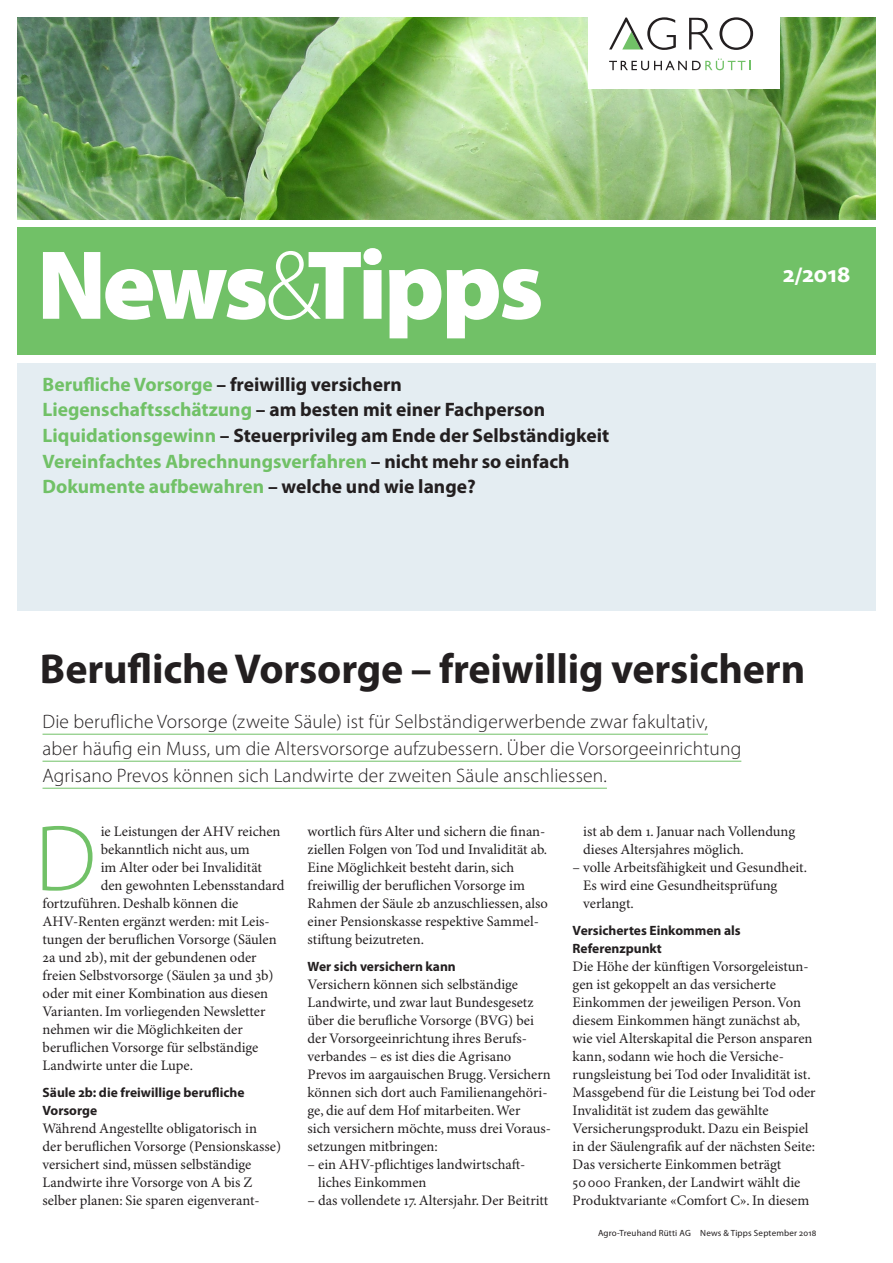
<style>
.page{position:relative;width:893px;height:1263px;background:#fff}
.page>*{position:absolute;margin:0;border:0;box-sizing:border-box;transform-origin:0 0}
.t1{font:900 99px "Myriad Pro";letter-spacing:-.04em;color:#fff}
.t2{font:300 94.65px "Myriad Pro";color:#71c167}
.t3{font:700 42px "Myriad Pro";letter-spacing:-.005em;color:#231f20}
.t4{font:700 24px "Myriad Pro";color:#fff}
.t5{font:700 19.5px/25.5px "Myriad Pro";color:#231f20}
.t6{font:300 19.5px/27px "Myriad Pro";letter-spacing:.01em;color:#231f20}
.t7{font:14.55px/18px "Minion Pro";color:#231f20}
.t8{font:700 13.5px/18px "Myriad Pro";color:#231f20}
.t9{font:9px "Myriad Pro";letter-spacing:.02em;color:#231f20}
.s1{font-weight:300}
.s2{color:#71c167}
</style>
<div class="page">
<img style="left:17px;top:17px;width:859px;height:202px">
<div style="left:17px;top:227px;width:859px;height:128px;background:#71c167"></div>
<div style="left:588px;top:0;width:191px;height:89px;background:#fff"></div>
<svg style="left:719px;top:17px;width:34px;height:33px"></svg>
<svg style="left:609px;top:17px;width:67px;height:33px"></svg>
<svg style="left:689px;top:18px;width:24px;height:31px"></svg>
<svg style="left:609px;top:59px;width:142px;height:11px"></svg>
<hr style="left:43px;top:734px;width:665px;height:1px;background:#71c167">
<hr style="left:43px;top:761px;width:698px;height:1px;background:#71c167">
<hr style="left:43px;top:788px;width:564px;height:1px;background:#71c167">
<div style="left:17px;top:364px;width:859px;height:247px;background:#e4edf2"></div>
<h1 class="t1" style="left:37px;top:229px;width:508px">News<span class="s1">&amp;</span>Tipps</h1>
<p class="t5" style="left:43px;top:372px;width:568px"><span class="s2">Berufliche Vorsorge</span> – freiwillig versichern <span class="s2">Liegenschaftsschätzung</span> – am besten mit einer Fachperson <span class="s2">Liquidationsgewinn</span> – Steuerprivileg am Ende der Selbständigkeit <span class="s2">Vereinfachtes Abrechnungsverfahren</span> – nicht mehr so einfach <span class="s2">Dokumente aufbewahren</span> – welche und wie lange?</p>
<h3 class="t4" style="left:783px;top:260px;width:69px">2/2018</h3>
<h3 class="t3" style="left:40px;top:645px;width:767px">Berufliche Vorsorge – freiwillig versichern</h3>
<p class="t6" style="left:43px;top:708px;width:700px">Die berufliche Vorsorge (zweite Säule) ist für Selbständigerwerbende zwar fakultativ, aber häufig ein Muss, um die Altersvorsorge aufzubessern. Über die Vorsorgeeinrichtung<br>Agrisano Prevos können sich Landwirte der zweiten Säule anschliessen.</p>
<h2 class="t2" style="left:35px;top:802px;width:63px">D</h2>
<p class="t7" style="left:101px;top:823px;width:181px">ie Leistungen der AHV reichen</p>
<p class="t7" style="left:583px;top:823px;width:214px">ist ab dem 1. Januar nach Vollendung dieses Altersjahres möglich.</p>
<p class="t7" style="left:583px;top:859px;width:225px;text-indent:-11px">– volle Arbeitsfähigkeit und Gesundheit.<br>Es wird eine Gesundheitsprüfung verlangt.</p>
<p class="t8" style="left:573px;top:922px;width:170px">Versichertes Einkommen als<br>Referenzpunkt</p>
<p class="t7" style="left:573px;top:958px;width:244px">Die Höhe der künftigen Vorsorgeleistun&shy;gen ist gekoppelt an das versicherte Einkommen der jeweiligen Person. Von diesem Einkommen hängt zunächst ab, wie viel Alterskapital die Person ansparen kann, sodann wie hoch die Versiche&shy;rungsleistung bei Tod oder Invalidität ist.<br>Massgebend für die Leistung bei Tod oder Invalidität ist zudem das gewählte Versicherungsprodukt. Dazu ein Beispiel in der Säulengrafik auf der nächsten Seite:<br>Das versicherte Einkommen beträgt 50000 Franken, der Landwirt wählt die Produktvariante «Comfort C». In diesem</p>
<p class="t7" style="left:308px;top:823px;width:242px">wortlich fürs Alter und sichern die finan&shy;ziellen Folgen von Tod und Invalidität ab.<br>Eine Möglichkeit besteht darin, sich freiwillig der beruflichen Vorsorge im Rahmen der Säule 2b anzuschliessen, also einer Pensionskasse respektive Sammel&shy;stiftung beizutreten.</p>
<p class="t8" style="left:308px;top:958px;width:150px">Wer sich versichern kann</p>
<p class="t7" style="left:308px;top:976px;width:245px">Versichern können sich selbständige Landwirte, und zwar laut Bundesgesetz über die berufliche Vorsorge (BVG) bei der Vorsorgeeinrichtung ihres Berufs&shy;verbandes – es ist dies die Agrisano Prevos im aargauischen Brugg. Versichern können sich dort auch Familienangehöri&shy;ge, die auf dem Hof mitarbeiten. Wer<br>sich versichern möchte, muss drei Voraus&shy;setzungen mitbringen:</p>
<p class="t7" style="left:318px;top:1156px;width:207px;text-indent:-11px">– ein AHV-pflichtiges landwirtschaft&shy;liches Einkommen</p>
<p class="t7" style="left:308px;top:1192px;width:242px">– das vollendete 17. Altersjahr. Der Beitritt</p>
<p class="t7" style="left:101px;top:841px;width:151px">bekanntlich nicht aus, um</p>
<p class="t7" style="left:101px;top:859px;width:163px">im Alter oder bei Invalidität</p>
<p class="t7" style="left:101px;top:877px;width:185px">den gewohnten Lebensstandard</p>
<p class="t7" style="left:43px;top:895px;width:197px">fortzuführen. Deshalb können die</p>
<p class="t7" style="left:43px;top:913px;width:229px">AHV-Renten ergänzt werden: mit Leis-</p>
<p class="t7" style="left:43px;top:931px;width:236px">tungen der beruflichen Vorsorge (Säulen</p>
<p class="t7" style="left:43px;top:949px;width:216px">2a und 2b), mit der gebundenen oder</p>
<p class="t7" style="left:43px;top:967px;width:233px">freien Selbstvorsorge (Säulen 3a und 3b)</p>
<p class="t7" style="left:43px;top:985px;width:227px">oder mit einer Kombination aus diesen</p>
<p class="t7" style="left:43px;top:1003px;width:224px">Varianten. Im vorliegenden Newsletter</p>
<p class="t7" style="left:43px;top:1021px;width:202px">nehmen wir die Möglichkeiten der</p>
<p class="t7" style="left:43px;top:1039px;width:217px">beruflichen Vorsorge für selbständige</p>
<p class="t7" style="left:43px;top:1057px;width:152px">Landwirte unter die Lupe.</p>
<p class="t8" style="left:43px;top:1084px;width:204px">Säule 2b: die freiwillige berufliche<br>Vorsorge</p>
<p class="t7" style="left:43px;top:1120px;width:240px">Während Angestellte obligatorisch in<br>der beruflichen Vorsorge (Pensionskasse) versichert sind, müssen selbständige Landwirte ihre Vorsorge von A bis Z selber planen: Sie sparen eigenverant-</p>
<p class="t9" style="left:598px;top:1228px;width:220px">Agro-Treuhand Rütti AG News &amp; Tipps September 2018</p>
</div>
